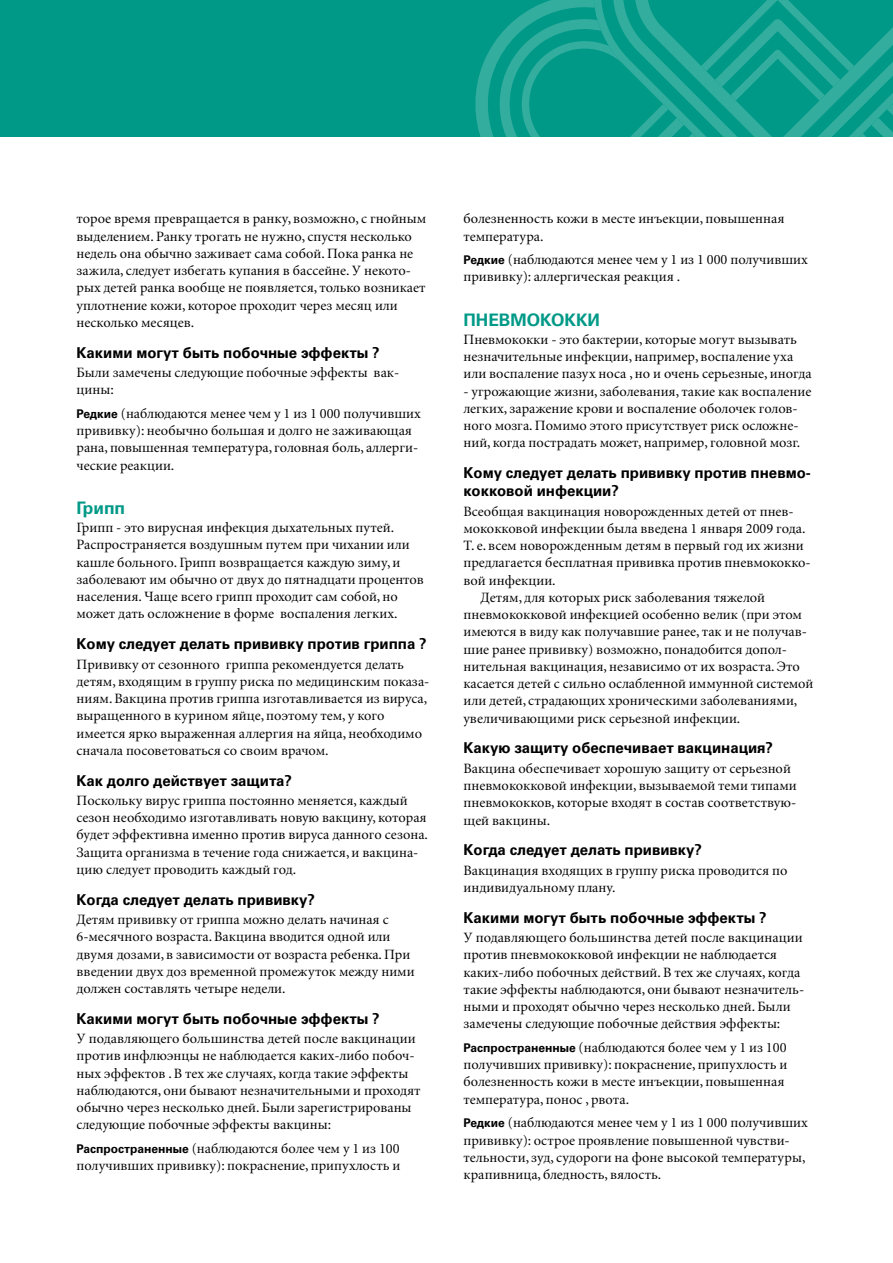
<style>
.page{position:relative;width:893px;height:1263px;background:#fff}
.page>*{position:absolute;margin:0;border:0;box-sizing:border-box;transform-origin:0 0}
.t1{font:700 17.25px "Univers Cyr";color:#009987}
.t2{font:700 15px/18px "Univers Cyr";color:#000}
.t3{font:14.25px/17.2px "Minion Cyr";color:#000}
.s1{font-family:"Univers Cyr";font-weight:700;font-size:12px}
</style>
<div class="page">
<div style="left:0;top:0;width:893px;height:137px;background:#009987"></div>
<svg style="left:475px;top:15px;width:47px;height:122px"></svg>
<svg style="left:500px;top:19px;width:22px;height:118px"></svg>
<svg style="left:522px;top:0;width:371px;height:137px"></svg>
<p class="t3" style="left:77px;top:210px;width:351px">торое время превращается в ранку, возможно, с гнойным выделением. Ранку трогать не нужно, спустя несколько недель она обычно заживает сама собой. Пока ранка не зажила, следует избегать купания в бассейне. У некото&shy;рых детей ранка вообще не появляется, только возникает уплотнение кожи, которое проходит через месяц или несколько месяцев.</p>
<p class="t2" style="left:77px;top:343px;width:305px">Какими могут быть побочные эффекты ?</p>
<p class="t3" style="left:77px;top:364px;width:324px">Были замечены следующие побочные эффекты вак&shy;цины:</p>
<p class="t3" style="left:77px;top:404px;width:346px"><span class="s1">Редкие</span> (наблюдаются менее чем у 1 из 1 000 получивших прививку): необычно большая и долго не заживающая рана, повышенная температура, головная боль, aллерги&shy;ческие реакции.</p>
<p class="t1" style="left:77px;top:498px;width:50px">Грипп</p>
<p class="t3" style="left:77px;top:519px;width:349px">Грипп - это вирусная инфекция дыхательных путей.<br>Распространяется воздушным путем при чихании или кашле больного. Грипп возвращается каждую зиму, и заболевают им обычно от двух до пятнадцати процентов населения. Чаще всего грипп проходит сам собой, но может дать осложнение в форме воспаления легких.</p>
<p class="t2" style="left:77px;top:635px;width:352px">Кому следует делать прививку против гриппa ?</p>
<p class="t3" style="left:77px;top:655px;width:354px">Прививку от сезонного гриппa рекомендуется делать детям, входящим в группу риска по медицинским показа&shy;ниям. Вакцина против гриппa изготавливается из вируса, выращенного в курином яйце, поэтому тем, у кого имеется ярко выраженная аллергия на яйца, необходимо сначала посоветоваться со своим врачом.</p>
<p class="t2" style="left:77px;top:771px;width:217px">Как долго действует защита?</p>
<p class="t3" style="left:77px;top:791px;width:353px">Поскольку вирус гриппa постоянно меняется, каждый сезон необходимо изготавливать новую вакцину, которая будет эффективна именно против вируса данного сезона.<br>Защита организма в течение года снижается, и вакцина&shy;цию следует проводить каждый год.</p>
<p class="t2" style="left:77px;top:890px;width:240px">Когда следует делать прививку?</p>
<p class="t3" style="left:77px;top:911px;width:340px">Детям прививку от гриппa можно делать начиная с 6-месячного возраста. Вакцина вводится одной или двумя дозами, в зависимости от возраста ребенка. При введении двух доз временной промежуток между ними должен составлять четыре недели.</p>
<p class="t2" style="left:77px;top:1009px;width:305px">Какими могут быть побочные эффекты ?</p>
<p class="t3" style="left:77px;top:1030px;width:346px">У подавляющего большинства детей после вакцинации против инфлюэнцы не наблюдается каких-либо побоч&shy;ных эффектов . В тех же случаях, когда такие эффекты наблюдаются, они бывают незначительными и проходят обычно через несколько дней. Были зарегистрированы следующие побочные эффекты вакцины:</p>
<p class="t3" style="left:77px;top:1140px;width:325px"><span class="s1">Распространенные</span> (наблюдаются более чем у 1 из 100 получивших прививку): покраснение, припухлость и</p>
<p class="t3" style="left:463px;top:210px;width:322px">болезненность кожи в месте инъекции, повышенная температура.</p>
<p class="t3" style="left:463px;top:251px;width:346px"><span class="s1">Редкие</span> (наблюдаются менее чем у 1 из 1 000 получивших прививку): aллергическaя реакция .</p>
<p class="t1" style="left:463px;top:310px;width:138px">ПНЕВМОКОККИ</p>
<p class="t3" style="left:463px;top:331px;width:350px">Пневмококки - это бактерии, которые могут вызывать незначительные инфекции, например, воспаление уха или воспаление пазух носа , но и очень серьезные, иногда</p>
<p class="t3" style="left:463px;top:382px;width:349px">- угрожающие жизни, заболевания, такие как воспаление легких, заражение крови и воспаление оболочек голов&shy;ного мозга. Помимо этого присутствует риск осложне&shy;ний, когда пострадать может, например, головной мозг.</p>
<p class="t2" style="left:463px;top:464px;width:349px">Кому следует делать прививку против пневмо&shy;кокковой инфекции?</p>
<p class="t3" style="left:463px;top:502px;width:332px">Всеобщая вакцинация новорожденных детей от пнев-</p>
<p class="t3" style="left:463px;top:519px;width:343px">мококковой инфекции была введена 1 января 2009 года.</p>
<p class="t3" style="left:463px;top:537px;width:342px">Т. е. всем новорожденным детям в первый год их жизни</p>
<p class="t3" style="left:463px;top:554px;width:349px">предлагается бесплатная прививка против пневмококко-</p>
<p class="t3" style="left:463px;top:571px;width:94px">вой инфекции.</p>
<p class="t3" style="left:480px;top:588px;width:286px">Детям, для которых риск заболевания тяжелой</p>
<p class="t3" style="left:463px;top:606px;width:340px">пневмококковой инфекцией особенно велик (при этом</p>
<p class="t3" style="left:463px;top:623px;width:345px">имеются в виду как получавшие ранее, так и не получав-</p>
<p class="t3" style="left:463px;top:640px;width:325px">шие ранее прививку) возможно, понадобится допол-</p>
<p class="t3" style="left:463px;top:657px;width:338px">нительная вакцинация, независимо от их возраста. Это</p>
<p class="t3" style="left:463px;top:675px;width:352px">касается детей с сильно ослабленной иммунной системой</p>
<p class="t3" style="left:463px;top:692px;width:335px">или детей, страдающих хроническими заболеваниями,</p>
<p class="t3" style="left:463px;top:709px;width:278px">увеличивающими риск серьезной инфекции.</p>
<p class="t2" style="left:463px;top:739px;width:311px">Какую защиту обеспечивает вакцинация?</p>
<p class="t3" style="left:463px;top:759px;width:335px">Вакцина обеспечивает хорошую защиту от серьезной пневмококковой инфекции, вызываемой теми типами пневмококков, которые входят в состав соответствую&shy;щей вакцины.</p>
<p class="t2" style="left:463px;top:841px;width:240px">Когда следует делать прививку?</p>
<p class="t3" style="left:463px;top:861px;width:325px">Вакцинация входящих в группу риска проводится по индивидуальному плану.</p>
<p class="t2" style="left:463px;top:908px;width:305px">Какими могут быть побочные эффекты ?</p>
<p class="t3" style="left:463px;top:929px;width:342px">У подавляющего большинства детей после вакцинации против пневмококковой инфекции не наблюдается каких-либо побочных действий. В тех же случаях, когда такие эффекты наблюдаются, они бывают незначитель&shy;ными и проходят обычно через несколько дней. Были замечены следующие побочные действия эффекты:</p>
<p class="t3" style="left:463px;top:1038px;width:325px"><span class="s1">Распространенные</span> (наблюдаются более чем у 1 из 100 получивших прививку): покраснение, припухлость и болезненность кожи в месте инъекции, повышенная температура, понос , рвота.</p>
<p class="t3" style="left:463px;top:1114px;width:346px"><span class="s1">Редкие</span> (наблюдаются менее чем у 1 из 1 000 получивших прививку): острое проявление повышенной чувстви&shy;тельности, зуд, судороги на фоне высокой температуры, крапивница, бледность, вялость.</p>
</div>
